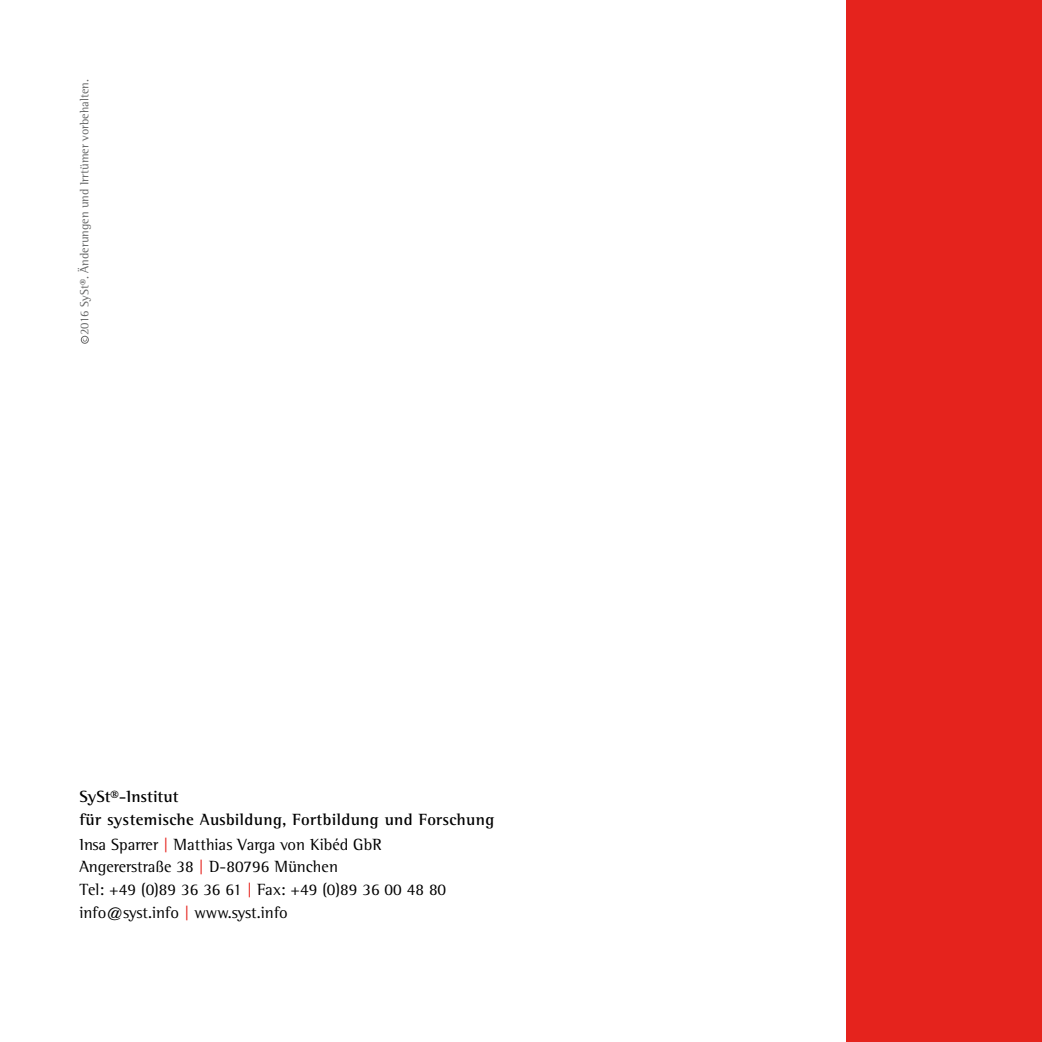
<style>
.page{position:relative;width:1042px;height:1042px;background:#fff}
.page>*{position:absolute;margin:0;border:0;box-sizing:border-box;transform-origin:0 0}
.t1{font:16.62px/22.8px "Rotis Semi Serif";color:#000}
.t2{font:700 16.62px/22.8px "Rotis Semi Serif";letter-spacing:.02em;color:#000}
.t3{font:12.25px "Rotis Semi Serif";color:#666767}
.s1{color:#e5231d}
</style>
<div class="page">
<div style="left:846px;top:0;width:196px;height:1042px;background:#e5231d"></div>
<div style="left:81px;top:336px;width:8px;height:8px;border:1px solid #666767;border-radius:50%"></div>
<p class="t3" style="left:77px;top:335px;width:257px;rotate:-90deg">2016 SySt®. Änderungen und Irrtümer vorbehalten.</p>
<p class="t2" style="left:79px;top:785px;width:416px">SySt®-Institut<br>für systemische Ausbildung, Fortbildung und Forschung</p>
<p class="t1" style="left:79px;top:832px;width:368px">Insa Sparrer <span class="s1">|</span> Matthias Varga von Kibéd GbR Angererstraße 38 <span class="s1">|</span> D-80796 München<br>Tel: +49 (0)89 36 36 61 <span class="s1">|</span> Fax: +49 (0)89 36 00 48 80 info@syst.info <span class="s1">|</span> www.syst.info</p>
</div>
